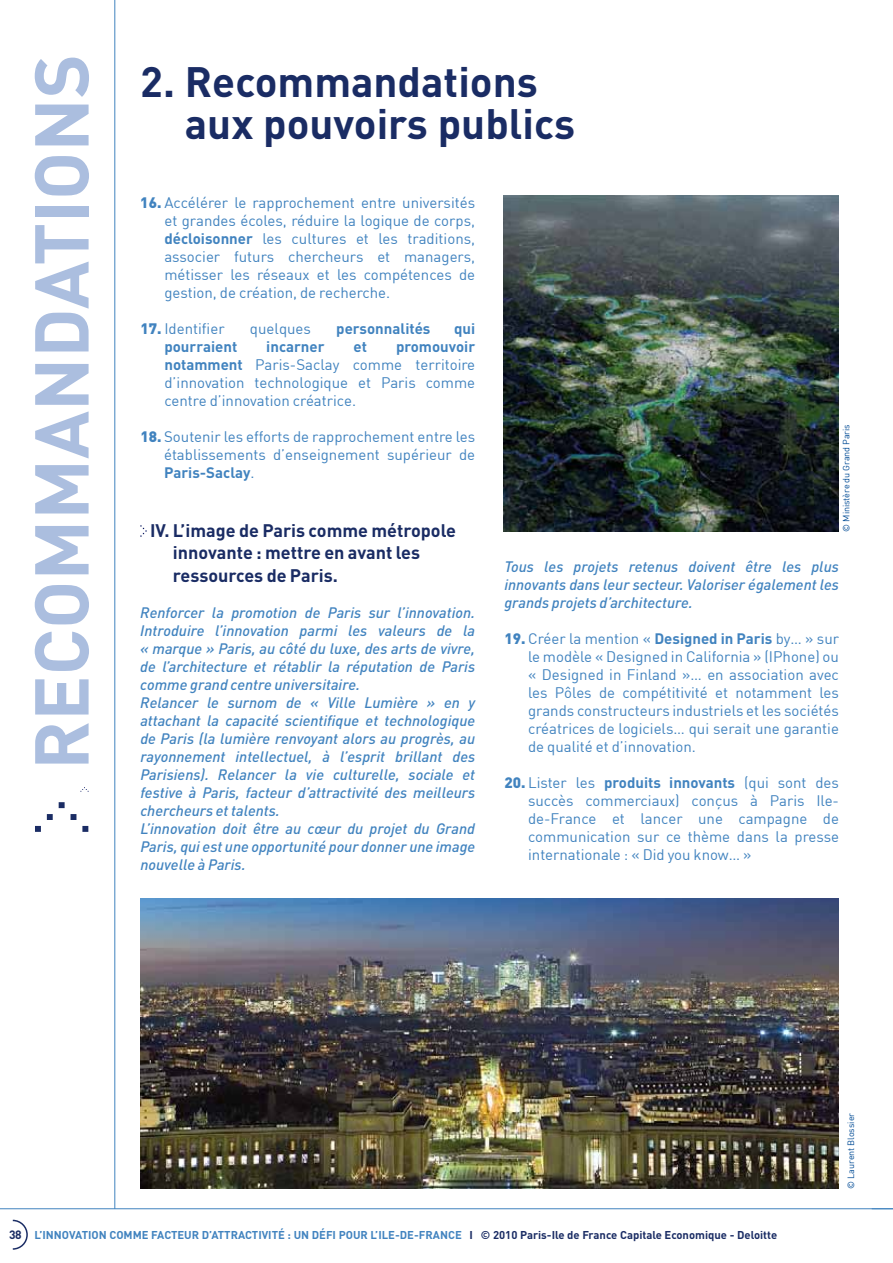
<style>
.page{position:relative;width:893px;height:1263px;background:#fff}
.page>*{position:absolute;margin:0;border:0;box-sizing:border-box;transform-origin:0 0}
.t1{font:700 75px "DIN";color:#abbedf}
.t2{font:700 42px/42px "DIN";color:#1a2c64}
.t3{font:700 18px/22.5px "DIN";color:#1a2c64}
.t4{font:15px/18px "DIN Regular ok";color:#4183bf;text-align:justify}
.t5{font:italic 500 15px/18px "DIN";color:#4183bf}
.t6{font:700 15px "DIN";color:#4183bf}
.t7{font:700 11.25px "DIN";color:#4183bf}
.t8{font:700 11.25px "DIN";color:#1a2c64}
.t9{font:9px "DIN Regular ok";color:#004b95}
.s1{font-family:"DIN";font-weight:900}
.s2{font-family:"DIN";font-weight:700}
.s3{font-family:"DIN Regular ok";font-weight:400}
.s4{font-size:12px;color:#1a2c64}
</style>
<div class="page">
<hr style="left:0;top:1208px;width:893px;height:1px;background:#4183bf">
<svg style="left:872px;top:1208px;width:21px;height:1px"></svg>
<hr style="left:115px;top:0;width:1px;height:1209px;background:#4183bf">
<svg style="left:12px;top:1219px;width:16px;height:31px"></svg>
<svg style="left:35px;top:802px;width:53px;height:30px"></svg>
<svg style="left:80px;top:787px;width:9px;height:5px"></svg>
<img style="left:504px;top:196px;width:335px;height:335px">
<img style="left:140px;top:899px;width:699px;height:289px">
<svg style="left:140px;top:525px;width:7px;height:12px"></svg>
<h1 class="t1" style="left:12px;top:770px;width:709px;rotate:-90deg">RECOMMANDATIONS</h1>
<h2 class="t2" style="left:185px;top:59px;width:392px;text-indent:-45px">2. Recommandations aux pouvoirs publics</h2>
<p class="t4" style="left:164px;top:193px;width:312px;text-indent:-24px"><span class="s1">16.</span> Accélérer le rapprochement entre universités et grandes écoles, réduire la logique de corps, <span class="s2">décloisonner</span> les cultures et les traditions, associer futurs chercheurs et managers, métisser les réseaux et les compétences de gestion, de création, de recherche.</p>
<p class="t4" style="left:140px;top:319px;width:86px"><span class="s1">17.</span> Identifier</p>
<p class="t4" style="left:250px;top:319px;width:63px">quelques</p>
<p class="t6" style="left:336px;top:319px;width:96px">personnalités</p>
<p class="t6" style="left:454px;top:319px;width:23px">qui</p>
<p class="t6" style="left:164px;top:337px;width:74px">pourraient</p>
<p class="t6" style="left:266px;top:337px;width:60px">incarner</p>
<p class="t6" style="left:354px;top:337px;width:15px">et</p>
<p class="t6" style="left:396px;top:337px;width:81px">promouvoir</p>
<p class="t4" style="left:164px;top:355px;width:312px"><span class="s2">notamment</span> Paris-Saclay comme territoire d’innovation technologique et Paris comme centre d’innovation créatrice.</p>
<p class="t4" style="left:140px;top:427px;width:336px;text-align:right"><span class="s1">18.</span> Soutenir les efforts de rapprochement entre les établissements d’enseignement supérieur de</p>
<p class="t6" style="left:164px;top:463px;width:92px">Paris-Saclay<span class="s3">.</span></p>
<p class="t3" style="left:173px;top:518px;width:284px;text-indent:-23px">IV. L’image de Paris comme métropole innovante : mettre en avant les ressources de Paris.</p>
<p class="t5" style="left:140px;top:603px;width:336px">Renforcer la promotion de Paris sur l’innovation.<br>Introduire l’innovation parmi les valeurs de la « marque » Paris, au côté du luxe, des arts de vivre, de l’architecture et rétablir la réputation de Paris comme grand centre universitaire.<br>Relancer le surnom de « Ville Lumière » en y attachant la capacité scientifique et technologique de Paris (la lumière renvoyant alors au progrès, au rayonnement intellectuel, à l’esprit brillant des Parisiens). Relancer la vie culturelle, sociale et festive à Paris, facteur d’attractivité des meilleurs chercheurs et talents.<br>L’innovation doit être au cœur du projet du Grand Paris, qui est une opportunité pour donner une image nouvelle à Paris.</p>
<p class="t9" style="left:840px;top:531px;width:109px;rotate:-90deg">© Ministère du Grand Paris</p>
<p class="t5" style="left:504px;top:557px;width:336px;text-align:justify">Tous les projets retenus doivent être les plus innovants dans leur secteur. Valoriser également les grands projets d’architecture.</p>
<p class="t4" style="left:528px;top:629px;width:312px;text-indent:-24px"><span class="s1">19.</span> Créer la mention « <span class="s2">Designed in Paris</span> by… » sur le modèle « Designed in California » (IPhone) ou « Designed in Finland »… en association avec les Pôles de compétitivité et notamment les grands constructeurs industriels et les sociétés créatrices de logiciels… qui serait une garantie de qualité et d’innovation.</p>
<p class="t4" style="left:528px;top:773px;width:312px;text-indent:-24px"><span class="s1">20.</span> Lister les <span class="s2">produits innovants</span> (qui sont des succès commerciaux) conçus à Paris Ile&shy;de-France et lancer une campagne de communication sur ce thème dans la presse internationale : « Did you know… »</p>
<p class="t9" style="left:845px;top:1188px;width:77px;rotate:-90deg">© Laurent Blossier</p>
<p class="t7" style="left:9px;top:1228px;width:447px"><span class="s4">38</span> L’i nnovation comme facteur d’attractivité : un défi pour l’Ile-de-France</p>
<p class="t8" style="left:470px;top:1228px;width:309px">I © 2010 Paris-Ile de France capitale Economique - Deloitte</p>
</div>
